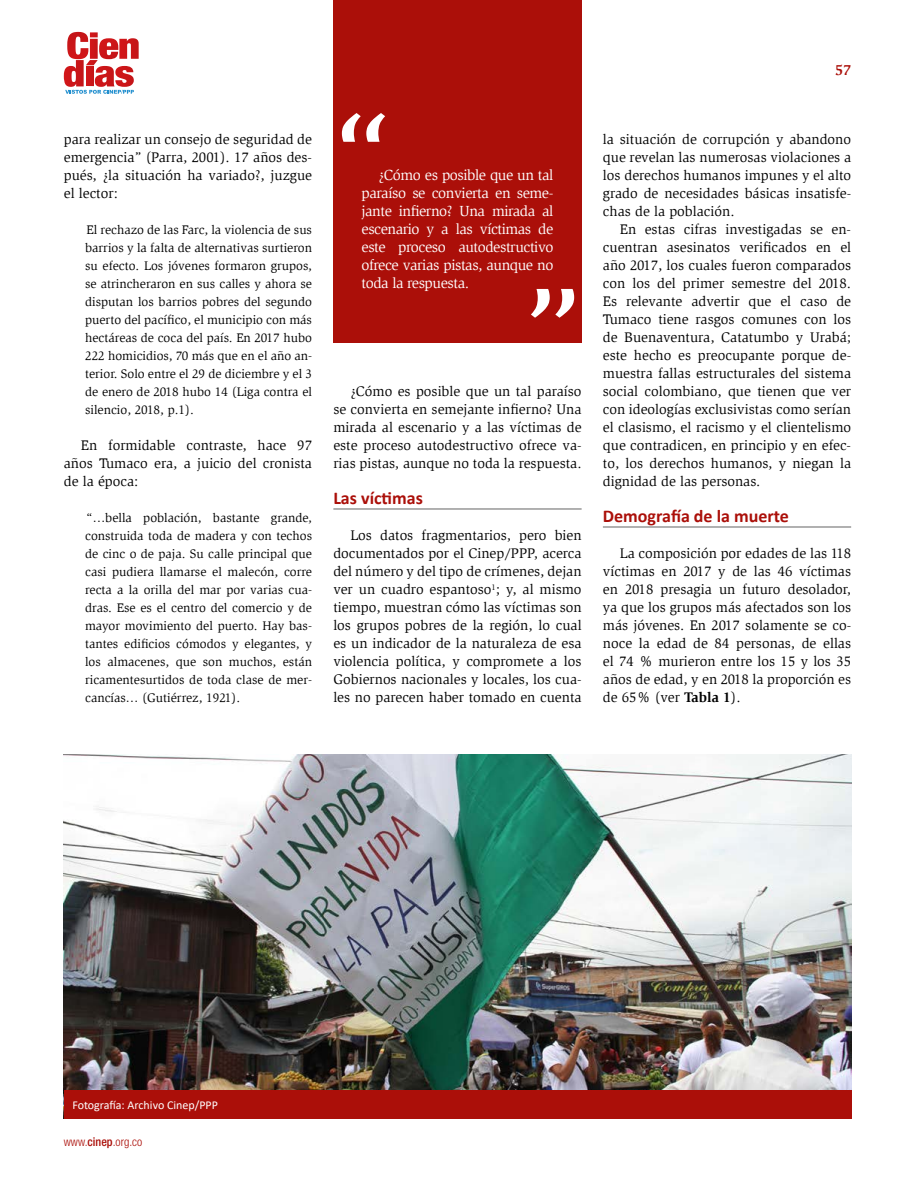
<style>
.page{position:relative;width:915px;height:1187px;background:#fff}
.page>*{position:absolute;margin:0;border:0;box-sizing:border-box;transform-origin:0 0}
.t1{font:700 18px "Calibri";color:#ab0f09}
.t2{font:15px/18px "Slimbach Std";letter-spacing:-.03em;color:#fff;text-align:justify}
.t3{font:700 15px "Slimbach Std";color:#ab0f09}
.t4{font:14.25px/18px "Slimbach Std";color:#000;text-align:justify}
.t5{font:12.75px/18px "Slimbach Std";color:#000;text-align:justify}
.t6{font:12px "Calibri";color:#fff}
.t7{font:300 condensed 12px "Helvetica Neue LT Std";color:#ab0f09}
.s1{font-weight:700}
.s2{font-weight:500}
</style>
<div class="page">
<svg style="left:64px;top:32px;width:75px;height:62px"></svg>
<hr style="left:333px;top:508px;width:248px;height:1px;background:#646363">
<hr style="left:602px;top:526px;width:248px;height:1px;background:#646363">
<div style="left:333px;top:0;width:248px;height:342px;background:#ab0f09"></div>
<svg style="left:342px;top:113px;width:43px;height:29px"></svg>
<svg style="left:531px;top:289px;width:43px;height:29px"></svg>
<img style="left:64px;top:754px;width:786px;height:335px">
<div style="left:64px;top:1089px;width:786px;height:29px;background:#ab0f09"></div>
<p class="t3" style="left:834px;top:61px;width:18px">57</p>
<p class="t4" style="left:64px;top:130px;width:250px">para realizar un consejo de seguridad de emergencia” (Parra, 2001). 17 años des&shy;pués, ¿la situación ha variado?, juzgue el lector:</p>
<p class="t5" style="left:85px;top:221px;width:228px">El rechazo de las Farc, la violencia de sus barrios y la falta de alternativas surtieron su efecto. Los jóvenes formaron grupos, se atrincheraron en sus calles y ahora se disputan los barrios pobres del segundo puerto del pacífico, el municipio con más hectáreas de coca del país. En 2017 hubo 222 homicidios, 70 más que en el año an&shy;terior. Solo entre el 29 de diciembre y el 3 de enero de 2018 hubo 14 (Liga contra el silencio, 2018, p.1).</p>
<p class="t4" style="left:64px;top:436px;width:250px;text-indent:17px">En formidable contraste, hace 97 años Tumaco era, a juicio del cronista de la época:</p>
<p class="t5" style="left:85px;top:509px;width:228px">“…bella población, bastante grande, construida toda de madera y con techos de cinc o de paja. Su calle principal que casi pudiera llamarse el malecón, corre recta a la orilla del mar por varias cua&shy;dras. Ese es el centro del comercio y de mayor movimiento del puerto. Hay bas&shy;tantes edificios cómodos y elegantes, y los almacenes, que son muchos, están ricamentesurtidos de toda clase de mer&shy;cancías… (Gutiérrez, 1921).</p>
<p class="t2" style="left:361px;top:166px;width:193px;text-indent:17px">¿Cómo es posible que un tal paraíso se convierta en seme&shy;jante infierno? Una mirada al escenario y a las víctimas de este proceso autodestructivo ofrece varias pistas, aunque no toda la respuesta.</p>
<p class="t4" style="left:333px;top:382px;width:250px;text-indent:17px">¿Cómo es posible que un tal paraíso se convierta en semejante infierno? Una mirada al escenario y a las víctimas de este proceso autodestructivo ofrece va&shy;rias pistas, aunque no toda la respuesta.</p>
<p class="t1" style="left:333px;top:485px;width:91px">Las víctimas</p>
<p class="t4" style="left:333px;top:526px;width:250px;text-indent:17px">Los datos fragmentarios, pero bien documentados por el Cinep/PPP, acerca del número y del tipo de crímenes, dejan ver un cuadro espantoso<sup>1</sup>; y, al mismo tiempo, muestran cómo las víctimas son los grupos pobres de la región, lo cual es un indicador de la naturaleza de esa violencia política, y compromete a los Gobiernos nacionales y locales, los cua&shy;les no parecen haber tomado en cuenta</p>
<p class="t4" style="left:602px;top:130px;width:250px">la situación de corrupción y abandono que revelan las numerosas violaciones a los derechos humanos impunes y el alto grado de necesidades básicas insatisfe&shy;chas de la población.</p>
<p class="t4" style="left:602px;top:220px;width:250px;text-indent:17px">En estas cifras investigadas se en&shy;cuentran asesinatos verificados en el año 2017, los cuales fueron comparados con los del primer semestre del 2018.<br>Es relevante advertir que el caso de Tumaco tiene rasgos comunes con los de Buenaventura, Catatumbo y Urabá; este hecho es preocupante porque de&shy;muestra fallas estructurales del sistema social colombiano, que tienen que ver con ideologías exclusivistas como serían el clasismo, el racismo y el clientelismo que contradicen, en principio y en efec&shy;to, los derechos humanos, y niegan la dignidad de las personas.</p>
<p class="t1" style="left:602px;top:503px;width:187px">Demografía de la muerte</p>
<p class="t4" style="left:602px;top:544px;width:250px;text-indent:17px">La composición por edades de las 118 víctimas en 2017 y de las 46 víctimas en 2018 presagia un futuro desolador, ya que los grupos más afectados son los más jóvenes. En 2017 solamente se co&shy;noce la edad de 84 personas, de ellas el 74 % murieron entre los 15 y los 35 años de edad, y en 2018 la proporción es de 65% (ver <span class="s1">Tabla 1</span>).</p>
<p class="t6" style="left:72px;top:1096px;width:147px">Fotografía: Archivo Cinep/PPP</p>
<p class="t7" style="left:64px;top:1134px;width:80px">www.<span class="s2">cinep</span>.org.co</p>
</div>
